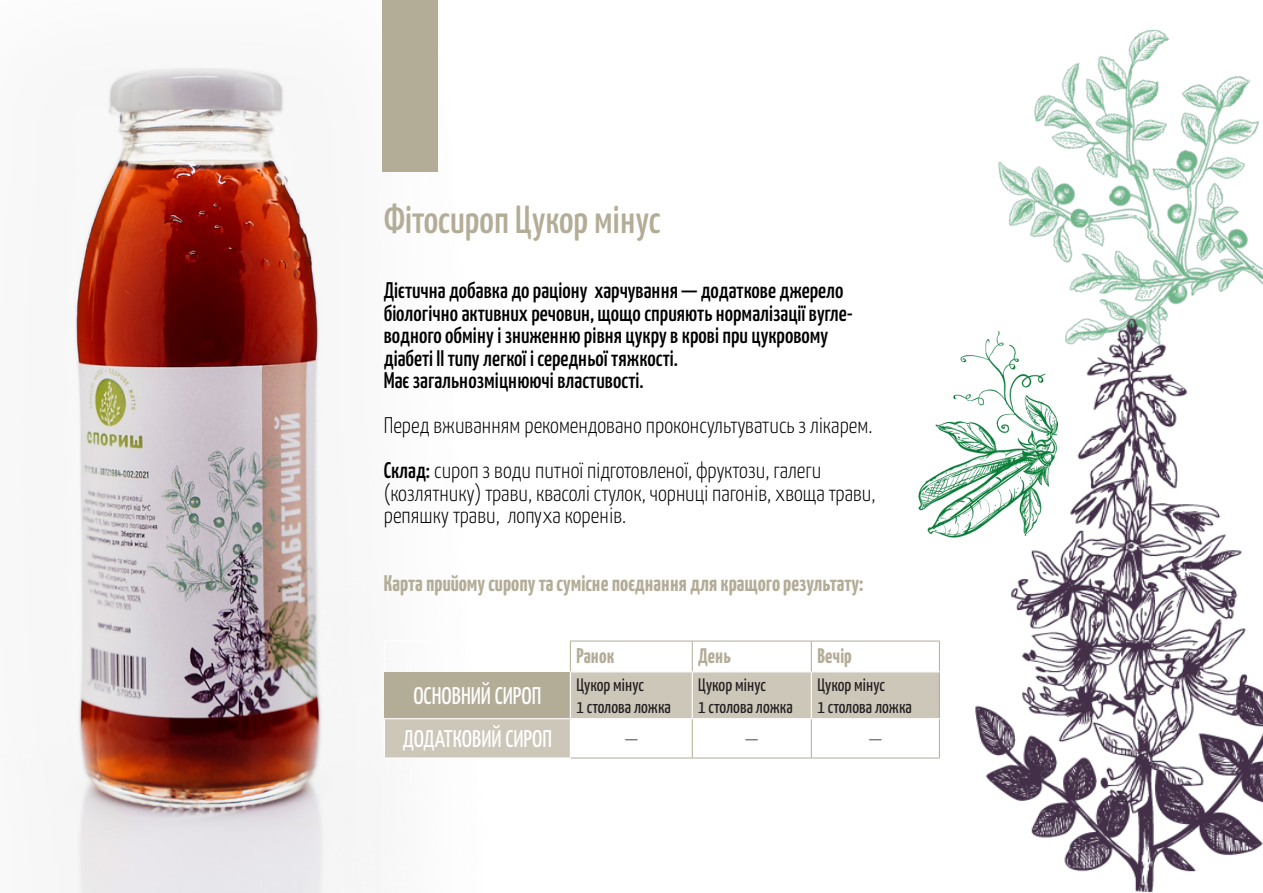
<style>
.page{position:relative;width:1263px;height:893px;background:#fff}
.page>*{position:absolute;margin:0;border:0;box-sizing:border-box;transform-origin:0 0}
.t1{font:500 39px "Yanone Kaffeesatz";color:#b3ac97}
.t2{font:24px "Yanone Kaffeesatz";color:#fff}
.t3{font:500 22.5px "Yanone Kaffeesatz";color:#000}
.t4{font:300 22.5px "Yanone Kaffeesatz";color:#000}
.t5{font:700 22.5px "Yanone Kaffeesatz";color:#b3ac97}
.t6{font:700 21px "Yanone Kaffeesatz";color:#b3ac97}
.t7{font:18px "Yanone Kaffeesatz";color:#231f20}
.t8{font:300 18px "Yanone Kaffeesatz";color:#231f20}
.s1{font-weight:500}
</style>
<div class="page">
<img style="left:998px;top:30px;width:265px;height:289px">
<img style="left:74px;top:1px;width:364px;height:892px">
<svg style="left:384px;top:672px;width:555px;height:86px;fill:#cdc7ba"></svg>
<hr style="left:384px;top:641px;width:186px;height:1px;background:#fff">
<hr style="left:384px;top:641px;width:1px;height:31px;background:#fff">
<hr style="left:811px;top:672px;width:1px;height:46px;background:#fff">
<hr style="left:692px;top:672px;width:1px;height:46px;background:#fff">
<hr style="left:570px;top:672px;width:1px;height:46px;background:#fff">
<hr style="left:570px;top:718px;width:122px;height:1px;background:#fff">
<hr style="left:692px;top:718px;width:119px;height:1px;background:#fff">
<hr style="left:811px;top:718px;width:129px;height:1px;background:#fff">
<hr style="left:384px;top:718px;width:186px;height:1px;background:#fff">
<hr style="left:384px;top:719px;width:1px;height:38px;background:#fff">
<hr style="left:570px;top:719px;width:1px;height:38px;background:#fff">
<hr style="left:384px;top:757px;width:187px;height:2px;background:#fff">
<hr style="left:570px;top:641px;width:122px;height:1px;background:#b3ac97">
<hr style="left:570px;top:641px;width:1px;height:30px;background:#b3ac97">
<hr style="left:692px;top:641px;width:119px;height:1px;background:#b3ac97">
<hr style="left:692px;top:641px;width:1px;height:30px;background:#b3ac97">
<hr style="left:811px;top:641px;width:129px;height:1px;background:#b3ac97">
<hr style="left:811px;top:641px;width:1px;height:30px;background:#b3ac97">
<hr style="left:939px;top:641px;width:1px;height:30px;background:#b3ac97">
<hr style="left:692px;top:719px;width:1px;height:39px;background:#b3ac97">
<hr style="left:811px;top:719px;width:1px;height:39px;background:#b3ac97">
<hr style="left:939px;top:719px;width:1px;height:39px;background:#b3ac97">
<hr style="left:571px;top:758px;width:121px;height:1px;background:#b3ac97">
<hr style="left:692px;top:758px;width:119px;height:1px;background:#b3ac97">
<hr style="left:811px;top:758px;width:129px;height:1px;background:#b3ac97">
<hr style="left:939px;top:672px;width:1px;height:46px;background:#b3ac97">
<div style="left:383px;top:0;width:55px;height:171px;background:#b3ac97"></div>
<img style="left:976px;top:319px;width:287px;height:573px">
<img style="left:918px;top:332px;width:139px;height:205px">
<p class="t1" style="left:384px;top:191px;width:278px">Фітосироп Цукор мінус</p>
<p class="t3" style="left:384px;top:274px;width:461px">Дієтична добавка до раціону харчування — додаткове джерело</p>
<p class="t3" style="left:384px;top:297px;width:471px">біологічно активних речовин, щощо сприяють нормалізації вугле-</p>
<p class="t3" style="left:384px;top:319px;width:446px">водного обміну і зниженню рівня цукру в крові при цукровому</p>
<p class="t3" style="left:384px;top:342px;width:296px">діабеті II типу легкої і середньої тяжкості.</p>
<p class="t3" style="left:384px;top:364px;width:261px">Має загальнозміцнюючі властивості.</p>
<p class="t4" style="left:384px;top:409px;width:490px">Перед вживанням рекомендовано проконсультуватись з лікарем.</p>
<p class="t4" style="left:384px;top:454px;width:439px"><span class="s1">Склад:</span> сироп з води питної підготовленої, фруктози, галеги</p>
<p class="t4" style="left:384px;top:477px;width:493px">(козлятнику) трави, квасолі стулок, чорниці пагонів, хвоща трави,</p>
<p class="t4" style="left:384px;top:499px;width:244px">репяшку трави, лопуха коренів.</p>
<p class="t5" style="left:384px;top:567px;width:481px">Карта прийому сиропу та сумісне поєднання для кращого результату:</p>
<p class="t6" style="left:576px;top:640px;width:39px">Ранок</p>
<p class="t6" style="left:698px;top:640px;width:34px">День</p>
<p class="t6" style="left:817px;top:640px;width:36px">Вечір</p>
<p class="t2" style="left:413px;top:679px;width:129px">ОСНОВНИЙ СИРОП</p>
<p class="t7" style="left:576px;top:672px;width:69px">Цукор мінус</p>
<p class="t7" style="left:576px;top:694px;width:96px">1 столова ложка</p>
<p class="t7" style="left:698px;top:672px;width:69px">Цукор мінус</p>
<p class="t7" style="left:698px;top:694px;width:96px">1 столова ложка</p>
<p class="t7" style="left:817px;top:672px;width:69px">Цукор мінус</p>
<p class="t7" style="left:817px;top:694px;width:96px">1 столова ложка</p>
<p class="t2" style="left:403px;top:722px;width:151px">ДОДАТКОВИЙ СИРОП</p>
<p class="t8" style="left:625px;top:726px;width:14px">—</p>
<p class="t8" style="left:745px;top:726px;width:14px">—</p>
<p class="t8" style="left:869px;top:726px;width:14px">—</p>
</div>
